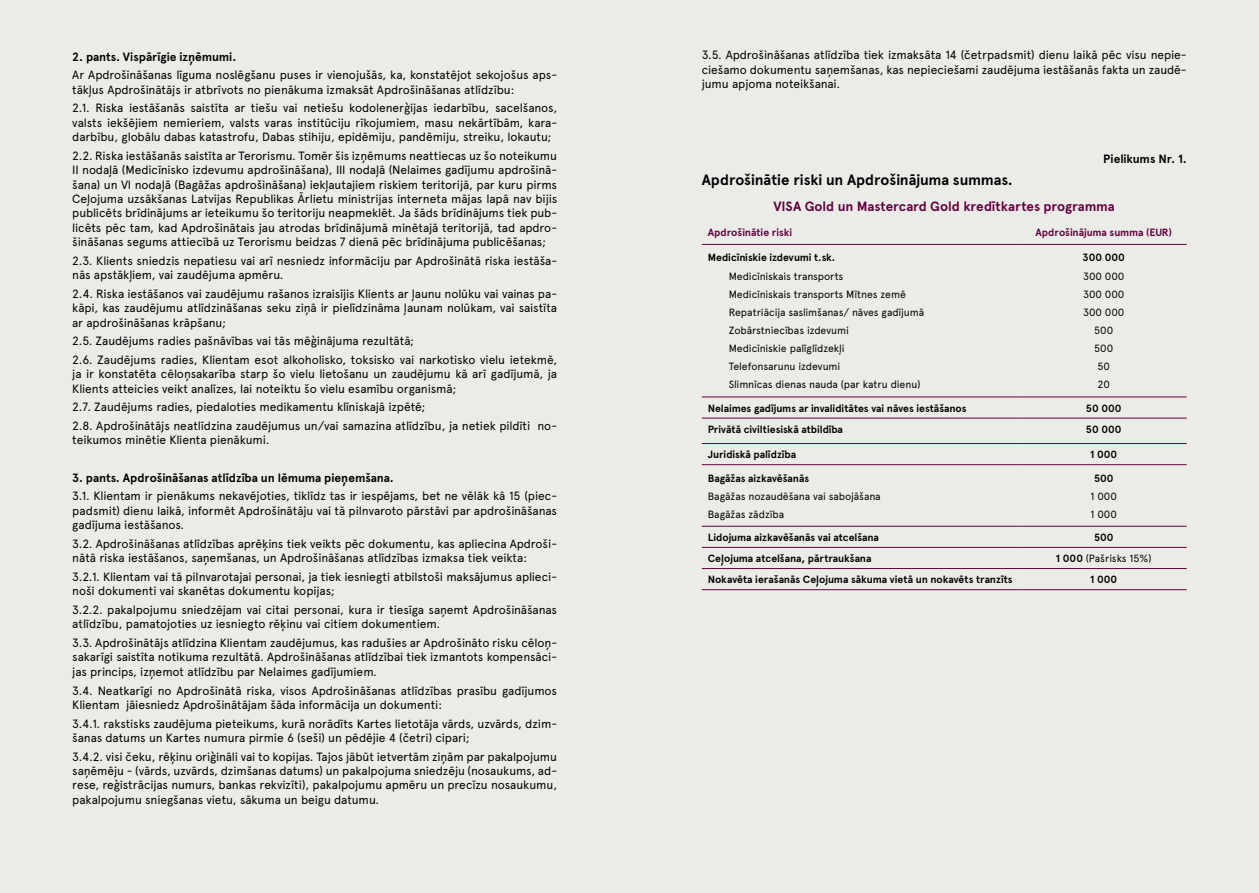
<style>
.page{position:relative;width:1259px;height:893px;background:#ebebe8}
.page>*{position:absolute;margin:0;border:0;box-sizing:border-box;transform-origin:0 0}
.t1{font:700 15px "Apercu Pro";color:#000}
.t2{font:700 13.5px "Apercu Pro";letter-spacing:-.005em;color:#63003d}
.t3{font:12px/14.4px "Apercu Pro";letter-spacing:-.01em;color:#000}
.t4{font:700 12px "Apercu Pro";color:#000}
.t5{font:10.5px "Apercu Pro";letter-spacing:-.005em;color:#000}
.t6{font:700 10.5px "Apercu Pro";color:#000}
.t7{font:700 10.5px "Apercu Pro";color:#63003d}
.s1{font-weight:700}
</style>
<div class="page">
<hr style="left:702px;top:244px;width:318px;height:1px;background:#63003d">
<hr style="left:1020px;top:244px;width:166px;height:1px;background:#63003d">
<hr style="left:702px;top:397px;width:318px;height:1px;background:#63003d">
<hr style="left:1020px;top:397px;width:166px;height:1px;background:#63003d">
<hr style="left:702px;top:418px;width:318px;height:1px;background:#63003d">
<hr style="left:1020px;top:418px;width:166px;height:1px;background:#63003d">
<hr style="left:702px;top:443px;width:318px;height:1px;background:#63003d">
<hr style="left:1020px;top:443px;width:166px;height:1px;background:#63003d">
<hr style="left:702px;top:464px;width:318px;height:1px;background:#63003d">
<hr style="left:1020px;top:464px;width:166px;height:1px;background:#63003d">
<hr style="left:702px;top:526px;width:318px;height:1px;background:#63003d">
<hr style="left:1020px;top:526px;width:166px;height:1px;background:#63003d">
<hr style="left:702px;top:547px;width:318px;height:1px;background:#63003d">
<hr style="left:1020px;top:547px;width:166px;height:1px;background:#63003d">
<hr style="left:702px;top:568px;width:318px;height:1px;background:#63003d">
<hr style="left:1020px;top:568px;width:166px;height:1px;background:#63003d">
<hr style="left:702px;top:589px;width:318px;height:1px;background:#63003d">
<hr style="left:1020px;top:589px;width:166px;height:1px;background:#63003d">
<p class="t4" style="left:72px;top:47px;width:165px">2. pants. Vispārīgie izņēmumi.</p>
<p class="t3" style="left:72px;top:67px;width:486px">Ar Apdrošināšanas līguma noslēgšanu puses ir vienojušās, ka, konstatējot sekojošus aps&shy;tākļus Apdrošinātājs ir atbrīvots no pienākuma izmaksāt Apdrošināšanas atlīdzību:</p>
<p class="t3" style="left:72px;top:100px;width:486px;text-align:justify">2.1. Riska iestāšanās saistīta ar tiešu vai netiešu kodolenerģijas iedarbību, sacelšanos, valsts iekšējiem nemieriem, valsts varas institūciju rīkojumiem, masu nekārtībām, kara&shy;darbību, globālu dabas katastrofu, Dabas stihiju, epidēmiju, pandēmiju, streiku, lokautu;</p>
<p class="t3" style="left:72px;top:148px;width:486px;text-align:justify">2.2. Riska iestāšanās saistīta ar Terorismu. Tomēr šis izņēmums neattiecas uz šo noteikumu II nodaļā (Medicīnisko izdevumu apdrošināšana), III nodaļā (Nelaimes gadījumu apdrošinā&shy;šana) un VI nodaļā (Bagāžas apdrošināšana) iekļautajiem riskiem teritorijā, par kuru pirms Ceļojuma uzsākšanas Latvijas Republikas Ārlietu ministrijas interneta mājas lapā nav bijis publicēts brīdinājums ar ieteikumu šo teritoriju neapmeklēt. Ja šāds brīdinājums tiek pub&shy;licēts pēc tam, kad Apdrošinātais jau atrodas brīdinājumā minētajā teritorijā, tad apdro&shy;šināšanas segums attiecībā uz Terorismu beidzas 7 dienā pēc brīdinājuma publicēšanas;</p>
<p class="t3" style="left:72px;top:253px;width:486px">2.3. Klients sniedzis nepatiesu vai arī nesniedz informāciju par Apdrošinātā riska iestāša&shy;nās apstākļiem, vai zaudējuma apmēru.</p>
<p class="t3" style="left:72px;top:286px;width:486px;text-align:justify">2.4. Riska iestāšanos vai zaudējumu rašanos izraisījis Klients ar ļaunu nolūku vai vainas pa&shy;kāpi, kas zaudējumu atlīdzināšanas seku ziņā ir pielīdzināma ļaunam nolūkam, vai saistīta ar apdrošināšanas krāpšanu;</p>
<p class="t3" style="left:72px;top:331px;width:486px;line-height:18.6px">2.5. Zaudējums radies pašnāvības vai tās mēģinājuma rezultātā;<br>2.6. Zaudējums radies, Klientam esot alkoholisko, toksisko vai narkotisko vielu ietekmē,</p>
<p class="t3" style="left:72px;top:366px;width:486px">ja ir konstatēta cēloņsakarība starp šo vielu lietošanu un zaudējumu kā arī gadījumā, ja<br>Klients atteicies veikt analīzes, lai noteiktu šo vielu esamību organismā;</p>
<p class="t3" style="left:72px;top:397px;width:486px;line-height:18.6px">2.7. Zaudējums radies, piedaloties medikamentu klīniskajā izpētē;<br>2.8. Apdrošinātājs neatlīdzina zaudējumus un/vai samazina atlīdzību, ja netiek pildīti no-</p>
<p class="t3" style="left:72px;top:432px;width:199px">teikumos minētie Klienta pienākumi.</p>
<p class="t4" style="left:72px;top:469px;width:323px">3. pants. Apdrošināšanas atlīdzība un lēmuma pieņemšana.</p>
<p class="t3" style="left:72px;top:488px;width:486px;text-align:justify">3.1. Klientam ir pienākums nekavējoties, tiklīdz tas ir iespējams, bet ne vēlāk kā 15 (piec&shy;padsmit) dienu laikā, informēt Apdrošinātāju vai tā pilnvaroto pārstāvi par apdrošināšanas gadījuma iestāšanos.</p>
<p class="t3" style="left:72px;top:536px;width:486px">3.2. Apdrošināšanas atlīdzības aprēķins tiek veikts pēc dokumentu, kas apliecina Apdroši&shy;nātā riska iestāšanos, saņemšanas, un Apdrošināšanas atlīdzības izmaksa tiek veikta:</p>
<p class="t3" style="left:72px;top:569px;width:486px">3.2.1. Klientam vai tā pilnvarotajai personai, ja tiek iesniegti atbilstoši maksājumus aplieci&shy;noši dokumenti vai skanētas dokumentu kopijas;</p>
<p class="t3" style="left:72px;top:602px;width:486px">3.2.2. pakalpojumu sniedzējam vai citai personai, kura ir tiesīga saņemt Apdrošināšanas atlīdzību, pamatojoties uz iesniegto rēķinu vai citiem dokumentiem.</p>
<p class="t3" style="left:72px;top:635px;width:486px;text-align:justify">3.3. Apdrošinātājs atlīdzina Klientam zaudējumus, kas radušies ar Apdrošināto risku cēloņ&shy;sakarīgi saistīta notikuma rezultātā. Apdrošināšanas atlīdzībai tiek izmantots kompensāci&shy;jas princips, izņemot atlīdzību par Nelaimes gadījumiem.</p>
<p class="t3" style="left:72px;top:682px;width:486px">3.4. Neatkarīgi no Apdrošinātā riska, visos Apdrošināšanas atlīdzības prasību gadījumos<br>Klientam jāiesniedz Apdrošinātājam šāda informācija un dokumenti:</p>
<p class="t3" style="left:72px;top:715px;width:486px">3.4.1. rakstisks zaudējuma pieteikums, kurā norādīts Kartes lietotāja vārds, uzvārds, dzim&shy;šanas datums un Kartes numura pirmie 6 (seši) un pēdējie 4 (četri) cipari;</p>
<p class="t3" style="left:72px;top:748px;width:486px;text-align:justify">3.4.2. visi čeku, rēķinu oriģināli vai to kopijas. Tajos jābūt ietvertām ziņām par pakalpojumu saņēmēju - (vārds, uzvārds, dzimšanas datums) un pakalpojuma sniedzēju (nosaukums, ad&shy;rese, reģistrācijas numurs, bankas rekvizīti), pakalpojumu apmēru un precīzu nosaukumu, pakalpojumu sniegšanas vietu, sākuma un beigu datumu.</p>
<p class="t3" style="left:702px;top:47px;width:486px;text-align:justify">3.5. Apdrošināšanas atlīdzība tiek izmaksāta 14 (četrpadsmit) dienu laikā pēc visu nepie&shy;ciešamo dokumentu saņemšanas, kas nepieciešami zaudējuma iestāšanās fakta un zaudē&shy;jumu apjoma noteikšanai.</p>
<p class="t4" style="left:1103px;top:150px;width:85px">Pielikums Nr. 1.</p>
<p class="t1" style="left:702px;top:169px;width:312px">Apdrošinātie riski un Apdrošinājuma summas.</p>
<p class="t2" style="left:773px;top:196px;width:343px">VISA Gold un Mastercard Gold kredītkartes programma</p>
<p class="t7" style="left:708px;top:224px;width:86px">Apdrošinātie riski</p>
<p class="t7" style="left:1035px;top:224px;width:138px">Apdrošinājuma summa (EUR)</p>
<p class="t6" style="left:708px;top:250px;width:129px">Medicīniskie izdevumi t.sk.</p>
<p class="t6" style="left:1082px;top:250px;width:44px">300 000</p>
<p class="t5" style="left:728px;top:268px;width:116px">Medicīniskais transports</p>
<p class="t5" style="left:1083px;top:268px;width:43px">300 000</p>
<p class="t5" style="left:728px;top:287px;width:179px">Medicīniskais transports Mītnes zemē</p>
<p class="t5" style="left:1083px;top:287px;width:43px">300 000</p>
<p class="t5" style="left:728px;top:305px;width:197px">Repatriācija saslimšanas/ nāves gadījumā</p>
<p class="t5" style="left:1083px;top:305px;width:43px">300 000</p>
<p class="t5" style="left:728px;top:323px;width:122px">Zobārstniecības izdevumi</p>
<p class="t5" style="left:1094px;top:323px;width:21px">500</p>
<p class="t5" style="left:728px;top:341px;width:117px">Medicīniskie palīglīdzekļi</p>
<p class="t5" style="left:1094px;top:341px;width:21px">500</p>
<p class="t5" style="left:728px;top:359px;width:113px">Telefonsarunu izdevumi</p>
<p class="t5" style="left:1097px;top:359px;width:14px">50</p>
<p class="t5" style="left:728px;top:377px;width:193px">Slimnīcas dienas nauda (par katru dienu)</p>
<p class="t5" style="left:1097px;top:377px;width:14px">20</p>
<p class="t6" style="left:708px;top:400px;width:260px">Nelaimes gadījums ar invaliditātes vai nāves iestāšanos</p>
<p class="t6" style="left:1086px;top:400px;width:37px">50 000</p>
<p class="t6" style="left:708px;top:421px;width:137px">Privātā civiltiesiskā atbildība</p>
<p class="t6" style="left:1086px;top:421px;width:37px">50 000</p>
<p class="t6" style="left:708px;top:447px;width:90px">Juridiskā palīdzība</p>
<p class="t6" style="left:1090px;top:447px;width:29px">1 000</p>
<p class="t6" style="left:708px;top:470px;width:103px">Bagāžas aizkavēšanās</p>
<p class="t6" style="left:1094px;top:470px;width:21px">500</p>
<p class="t5" style="left:708px;top:488px;width:174px">Bagāžas nozaudēšana vai sabojāšana</p>
<p class="t5" style="left:1090px;top:488px;width:28px">1 000</p>
<p class="t5" style="left:708px;top:506px;width:78px">Bagāžas zādzība</p>
<p class="t5" style="left:1090px;top:506px;width:28px">1 000</p>
<p class="t6" style="left:708px;top:529px;width:173px">Lidojuma aizkavēšanās vai atcelšana</p>
<p class="t6" style="left:1094px;top:529px;width:21px">500</p>
<p class="t6" style="left:708px;top:550px;width:165px">Ceļojuma atcelšana, pārtraukšana</p>
<p class="t5" style="left:1056px;top:551px;width:97px"><span class="s1">1 000</span> (Pašrisks 15%)</p>
<p class="t6" style="left:708px;top:572px;width:306px">Nokavēta ierašanās Ceļojuma sākuma vietā un nokavēts tranzīts</p>
<p class="t6" style="left:1090px;top:572px;width:29px">1 000</p>
</div>
